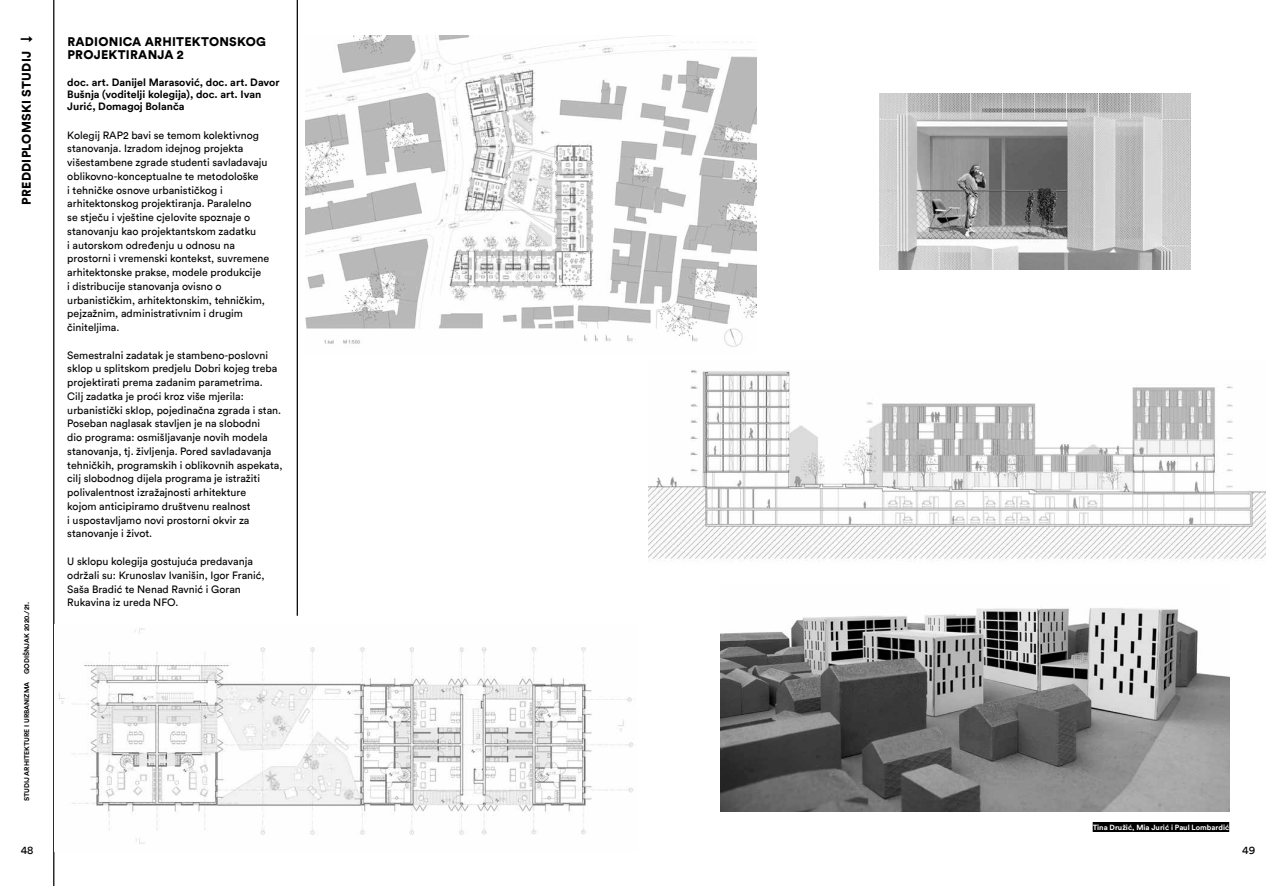
<style>
.page{position:relative;width:1276px;height:886px;background:#fff}
.page>*{position:absolute;margin:0;border:0;box-sizing:border-box;transform-origin:0 0}
.t1{font:900 12.5px/13.8px "Circular Std";letter-spacing:.02em;color:#000}
.t2{font:11.25px "Circular Std";color:#000}
.t3{font:10.62px/13.8px "Circular Std";color:#000}
.t4{font:700 10.62px/11.9px "Circular Std";color:#000}
.t5{font:700 7.5px "Circular Std";color:#fff}
.t6{font:700 6.88px "Circular Std";color:#000}
</style>
<div class="page">
<hr style="left:53px;top:0;width:1px;height:886px;background:#000">
<hr style="left:297px;top:0;width:1px;height:616px;background:#000">
<div style="left:1092px;top:822px;width:137px;height:10px;background:#000"></div>
<img style="left:305px;top:35px;width:451px;height:312px">
<img style="left:59px;top:628px;width:574px;height:216px">
<img style="left:648px;top:370px;width:617px;height:192px">
<img style="left:879px;top:94px;width:311px;height:175px">
<img style="left:720px;top:608px;width:509px;height:204px">
<p class="t1" style="left:20px;top:205px;width:171px;rotate:-90deg">PREDDIPLOMSKI STUDIJ ↓</p>
<p class="t1" style="left:67px;top:35px;width:200px">RADIONICA ARHITEKTONSKOG<br>PROJEKTIRANJA 2</p>
<p class="t4" style="left:67px;top:77px;width:214px">doc. art. Danijel Marasović, doc. art. Davor<br>Bušnja (voditelji kolegija), doc. art. Ivan<br>Jurić, Domagoj Bolanča</p>
<p class="t3" style="left:67px;top:129px;width:203px">Kolegij RAP2 bavi se temom kolektivnog stanovanja. Izradom idejnog projekta višestambene zgrade studenti savladavaju oblikovno-konceptualne te metodološke<br>i tehničke osnove urbanističkog i arhitektonskog projektiranja. Paralelno<br>se stječu i vještine cjelovite spoznaje o stanovanju kao projektantskom zadatku<br>i autorskom određenju u odnosu na prostorni i vremenski kontekst, suvremene arhitektonske prakse, modele produkcije<br>i distribucije stanovanja ovisno o urbanističkim, arhitektonskim, tehničkim, pejzažnim, administrativnim i drugim činiteljima.</p>
<p class="t3" style="left:67px;top:349px;width:217px">Semestralni zadatak je stambeno-poslovni sklop u splitskom predjelu Dobri kojeg treba projektirati prema zadanim parametrima.<br>Cilj zadatka je proći kroz više mjerila: urbanistički sklop, pojedinačna zgrada i stan.<br>Poseban naglasak stavljen je na slobodni<br>dio programa: osmišljavanje novih modela stanovanja, tj. življenja. Pored savladavanja tehničkih, programskih i oblikovnih aspekata, cilj slobodnog dijela programa je istražiti polivalentnost izražajnosti arhitekture<br>kojom anticipiramo društvenu realnost<br>i uspostavljamo novi prostorni okvir za stanovanje i život.</p>
<p class="t3" style="left:67px;top:555px;width:199px">U sklopu kolegija gostujuća predavanja održali su: Krunoslav Ivanišin, Igor Franić, Saša Bradić te Nenad Ravnić i Goran Rukavina iz ureda NFO.</p>
<p class="t6" style="left:23px;top:801px;width:201px;rotate:-90deg">STUDIJ ARHITEKTURE I URBANIZMA GODIŠNJAK 2020./21.</p>
<p class="t2" style="left:21px;top:845px;width:14px">48</p>
<p class="t5" style="left:1092px;top:823px;width:138px">Tina Družić, Mia Jurić i Paul Lombardić</p>
<p class="t2" style="left:1242px;top:845px;width:14px">49</p>
</div>
